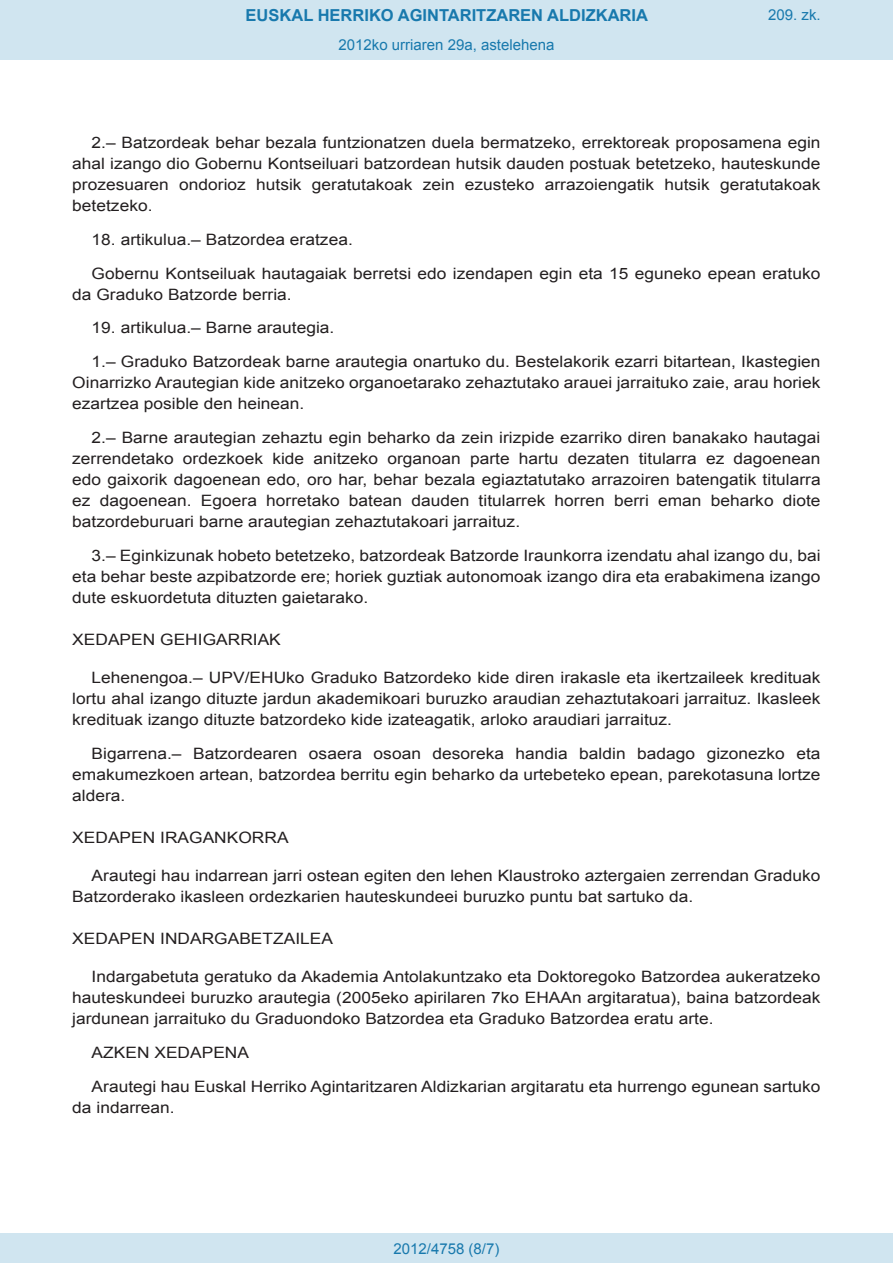
<style>
.page{position:relative;width:893px;height:1263px;background:#fff}
.page>*{position:absolute;margin:0;border:0;box-sizing:border-box;transform-origin:0 0}
.t1{font:700 16.5px "Arial";color:#1879ad}
.BOPVDetalle{font:15.6px/21px "Arial";color:#231f20;text-align:justify;scale:1.11 1}
.BOPVDisposicion{font:15.6px "Arial";color:#231f20;scale:1.11 1}
.Paginacion_Centro{font:15px "Arial";color:#1879ad}
</style>
<div class="page">
<div style="left:0;top:0;width:893px;height:60px;background:#d0e5f0"></div>
<div style="left:0;top:1233px;width:893px;height:30px;background:#d0e5f0"></div>
<p class="t1" style="left:246px;top:4px;width:404px">EUSKAL HERRIKO AGINTARITZAREN ALDIZKARIA</p>
<p class="Paginacion_Centro" style="left:338px;top:35px;width:217px">2012ko urriaren 29a, astelehena</p>
<p class="Paginacion_Centro" style="left:768px;top:5px;width:54px">209. zk.</p>
<p class="BOPVDetalle" style="left:72px;top:132px;width:676px;text-indent:19px">2.– Batzordeak behar bezala funtzionatzen duela bermatzeko, errektoreak proposamena egin ahal izango dio Gobernu Kontseiluari batzordean hutsik dauden postuak betetzeko, hauteskunde prozesuaren ondorioz hutsik geratutakoak zein ezusteko arrazoiengatik hutsik geratutakoak betetzeko.</p>
<p class="BOPVDetalle" style="left:92px;top:229px;width:237px">18. artikulua.– Batzordea eratzea.</p>
<p class="BOPVDetalle" style="left:72px;top:263px;width:675px;text-indent:19px">Gobernu Kontseiluak hautagaiak berretsi edo izendapen egin eta 15 eguneko epean eratuko da Graduko Batzorde berria.</p>
<p class="BOPVDetalle" style="left:92px;top:318px;width:220px">19. artikulua.– Barne arautegia.</p>
<p class="BOPVDetalle" style="left:72px;top:351px;width:676px;text-indent:19px">1.– Graduko Batzordeak barne arautegia onartuko du. Bestelakorik ezarri bitartean, Ikastegien Oinarrizko Arautegian kide anitzeko organoetarako zehaztutako arauei jarraituko zaie, arau horiek ezartzea posible den heinean.</p>
<p class="BOPVDetalle" style="left:72px;top:427px;width:676px;text-indent:19px">2.– Barne arautegian zehaztu egin beharko da zein irizpide ezarriko diren banakako hautagai zerrendetako ordezkoek kide anitzeko organoan parte hartu dezaten titularra ez dagoenean edo gaixorik dagoenean edo, oro har, behar bezala egiaztatutako arrazoiren batengatik titularra ez dagoenean. Egoera horretako batean dauden titularrek horren berri eman beharko diote batzordeburuari barne arautegian zehaztutakoari jarraituz.</p>
<p class="BOPVDetalle" style="left:72px;top:545px;width:676px;text-indent:19px">3.– Eginkizunak hobeto betetzeko, batzordeak Batzorde Iraunkorra izendatu ahal izango du, bai eta behar beste azpibatzorde ere; horiek guztiak autonomoak izango dira eta erabakimena izango dute eskuordetuta dituzten gaietarako.</p>
<p class="BOPVDisposicion" style="left:72px;top:629px;width:189px">XEDAPEN GEHIGARRIAK</p>
<p class="BOPVDetalle" style="left:72px;top:667px;width:676px;text-indent:19px">Lehenengoa.– UPV/EHUko Graduko Batzordeko kide diren irakasle eta ikertzaileek kredituak lortu ahal izango dituzte jardun akademikoari buruzko araudian zehaztutakoari jarraituz. Ikasleek kredituak izango dituzte batzordeko kide izateagatik, arloko araudiari jarraituz.</p>
<p class="BOPVDetalle" style="left:72px;top:743px;width:676px;text-indent:19px">Bigarrena.– Batzordearen osaera osoan desoreka handia baldin badago gizonezko eta emakumezkoen artean, batzordea berritu egin beharko da urtebeteko epean, parekotasuna lortze aldera.</p>
<p class="BOPVDisposicion" style="left:72px;top:827px;width:196px">XEDAPEN IRAGANKORRA</p>
<p class="BOPVDetalle" style="left:72px;top:865px;width:676px;text-indent:19px">Arautegi hau indarrean jarri ostean egiten den lehen Klaustroko aztergaien zerrendan Graduko<br>Batzorderako ikasleen ordezkarien hauteskundeei buruzko puntu bat sartuko da.</p>
<p class="BOPVDisposicion" style="left:72px;top:928px;width:236px">XEDAPEN INDARGABETZAILEA</p>
<p class="BOPVDetalle" style="left:72px;top:966px;width:676px;text-indent:19px">Indargabetuta geratuko da Akademia Antolakuntzako eta Doktoregoko Batzordea aukeratzeko hauteskundeei buruzko arautegia (2005eko apirilaren 7ko EHAAn argitaratua), baina batzordeak jardunean jarraituko du Graduondoko Batzordea eta Graduko Batzordea eratu arte.</p>
<p class="BOPVDetalle" style="left:92px;top:1042px;width:143px">AZKEN XEDAPENA</p>
<p class="BOPVDetalle" style="left:72px;top:1076px;width:676px;text-indent:19px">Arautegi hau Euskal Herriko Agintaritzaren Aldizkarian argitaratu eta hurrengo egunean sartuko da indarrean.</p>
<p class="Paginacion_Centro" style="left:393px;top:1238px;width:107px">2012/4758 (8/7)</p>
</div>
